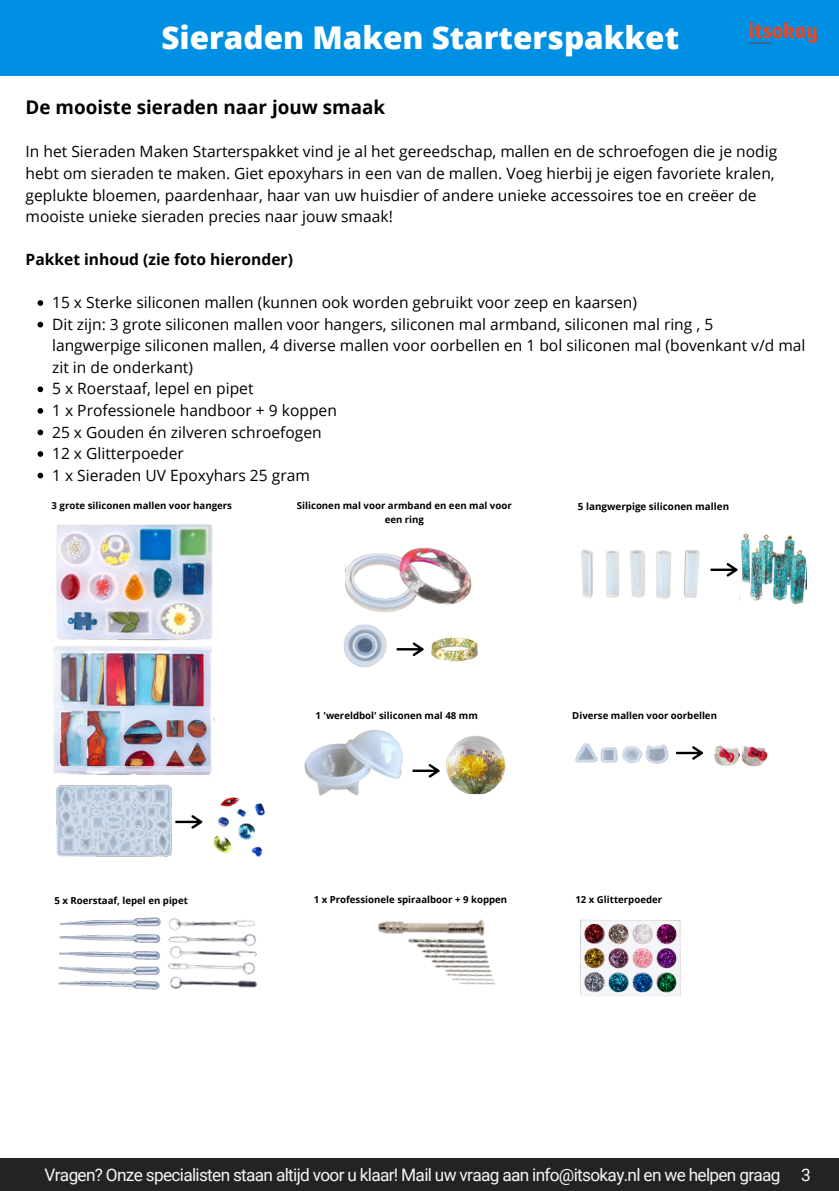
<style>
.page{position:relative;width:839px;height:1191px;background:#fff}
.page>*{position:absolute;margin:0;border:0;box-sizing:border-box;transform-origin:0 0}
.t1{font:800 31.4px "Open Sans";color:#fff}
.t2{font:700 18.8px "Open Sans";color:#000}
.t3{font:17.2px "Roboto";letter-spacing:-.04em;color:#f5f5f5}
.t4{font:15.6px/21.6px "Open Sans";color:#000}
.t5{font:700 15.6px "Open Sans";color:#000}
.t6{font:700 9.8px "Open Sans";color:#000}
.t7{font:700 9.6px/13.4px "Open Sans";color:#000;text-align:center}
</style>
<div class="page">
<div style="left:0;top:0;width:838px;height:75px;background:#0090e3"></div>
<svg style="left:38px;top:300px;width:5px;height:6px"></svg>
<svg style="left:38px;top:322px;width:5px;height:5px"></svg>
<svg style="left:38px;top:386px;width:5px;height:6px"></svg>
<svg style="left:38px;top:408px;width:5px;height:6px"></svg>
<svg style="left:38px;top:430px;width:5px;height:5px"></svg>
<svg style="left:38px;top:451px;width:5px;height:6px"></svg>
<svg style="left:38px;top:473px;width:5px;height:5px"></svg>
<img style="left:580px;top:919px;width:101px;height:77px">
<img style="left:168px;top:918px;width:90px;height:72px">
<img style="left:581px;top:549px;width:119px;height:50px">
<img style="left:377px;top:919px;width:118px;height:66px">
<img style="left:58px;top:917px;width:103px;height:73px">
<img style="left:56px;top:785px;width:86px;height:72px">
<img style="left:344px;top:624px;width:43px;height:43px">
<img style="left:739px;top:534px;width:67px;height:70px">
<img style="left:304px;top:730px;width:99px;height:66px">
<img style="left:346px;top:547px;width:126px;height:66px">
<img style="left:446px;top:735px;width:60px;height:60px">
<img style="left:431px;top:637px;width:47px;height:25px">
<img style="left:51px;top:524px;width:162px;height:117px">
<img style="left:53px;top:645px;width:159px;height:6px">
<img style="left:53px;top:651px;width:161px;height:116px">
<img style="left:53px;top:767px;width:159px;height:8px">
<img style="left:142px;top:784px;width:123px;height:73px">
<img style="left:741px;top:746px;width:27px;height:21px">
<img style="left:575px;top:743px;width:23px;height:20px">
<img style="left:600px;top:746px;width:43px;height:18px">
<img style="left:645px;top:744px;width:24px;height:20px">
<img style="left:714px;top:745px;width:25px;height:21px">
<svg style="left:412px;top:764px;width:27px;height:14px"></svg>
<svg style="left:396px;top:642px;width:27px;height:14px"></svg>
<svg style="left:676px;top:746px;width:27px;height:14px"></svg>
<svg style="left:710px;top:563px;width:27px;height:14px"></svg>
<svg style="left:175px;top:815px;width:27px;height:14px"></svg>
<img style="left:749px;top:21px;width:69px;height:23px">
<div style="left:0;top:1158px;width:838px;height:33px;background:#232323"></div>
<p class="t1" style="left:161px;top:16px;width:519px">Sieraden Maken Starterspakket</p>
<p class="t2" style="left:26px;top:94px;width:361px">De mooiste sieraden naar jouw smaak</p>
<p class="t4" style="left:26px;top:141px;width:753px">In het Sieraden Maken Starterspakket vind je al het gereedschap, mallen en de schroefogen die je nodig hebt om sieraden te maken. Giet epoxyhars in een van de mallen. Voeg hierbij je eigen favoriete kralen, geplukte bloemen, paardenhaar, haar van uw huisdier of andere unieke accessoires toe en creëer de mooiste unieke sieraden precies naar jouw smaak!</p>
<p class="t5" style="left:26px;top:248px;width:269px">Pakket inhoud (zie foto hieronder)</p>
<p class="t4" style="left:52px;top:291px;width:586px">15 x Sterke siliconen mallen (kunnen ook worden gebruikt voor zeep en kaarsen)</p>
<p class="t4" style="left:52px;top:313px;width:754px">Dit zijn: 3 grote siliconen mallen voor hangers, siliconen mal armband, siliconen mal ring , 5 langwerpige siliconen mallen, 4 diverse mallen voor oorbellen en 1 bol siliconen mal (bovenkant v/d mal zit in de onderkant)</p>
<p class="t4" style="left:52px;top:378px;width:203px">5 x Roerstaaf, lepel en pipet</p>
<p class="t4" style="left:52px;top:399px;width:286px">1 x Professionele handboor + 9 koppen</p>
<p class="t4" style="left:52px;top:421px;width:271px">25 x Gouden én zilveren schroefogen</p>
<p class="t4" style="left:52px;top:442px;width:133px">12 x Glitterpoeder</p>
<p class="t4" style="left:52px;top:464px;width:259px">1 x Sieraden UV Epoxyhars 25 gram</p>
<p class="t7" style="left:52px;top:499px;width:182px">3 grote siliconen mallen voor hangers</p>
<p class="t6" style="left:578px;top:500px;width:153px">5 langwerpige siliconen mallen</p>
<p class="t7" style="left:297px;top:499px;width:216px">Siliconen mal voor armband en een mal voor een ring</p>
<p class="t7" style="left:315px;top:708px;width:164px">1 'wereldbol' siliconen mal 48 mm</p>
<p class="t7" style="left:572px;top:708px;width:146px">Diverse mallen voor oorbellen</p>
<p class="t7" style="left:54px;top:893px;width:135px">5 x Roerstaaf, lepel en pipet</p>
<p class="t7" style="left:314px;top:893px;width:195px">1 x Professionele spiraalboor + 9 koppen</p>
<p class="t7" style="left:575px;top:893px;width:88px">12 x Glitterpoeder</p>
<p class="t3" style="left:45px;top:1165px;width:737px">Vragen? Onze specialisten staan altijd voor u klaar! Mail uw vraag aan info@itsokay.nl en we helpen graag</p>
<p class="t3" style="left:801px;top:1165px;width:11px">3</p>
</div>
